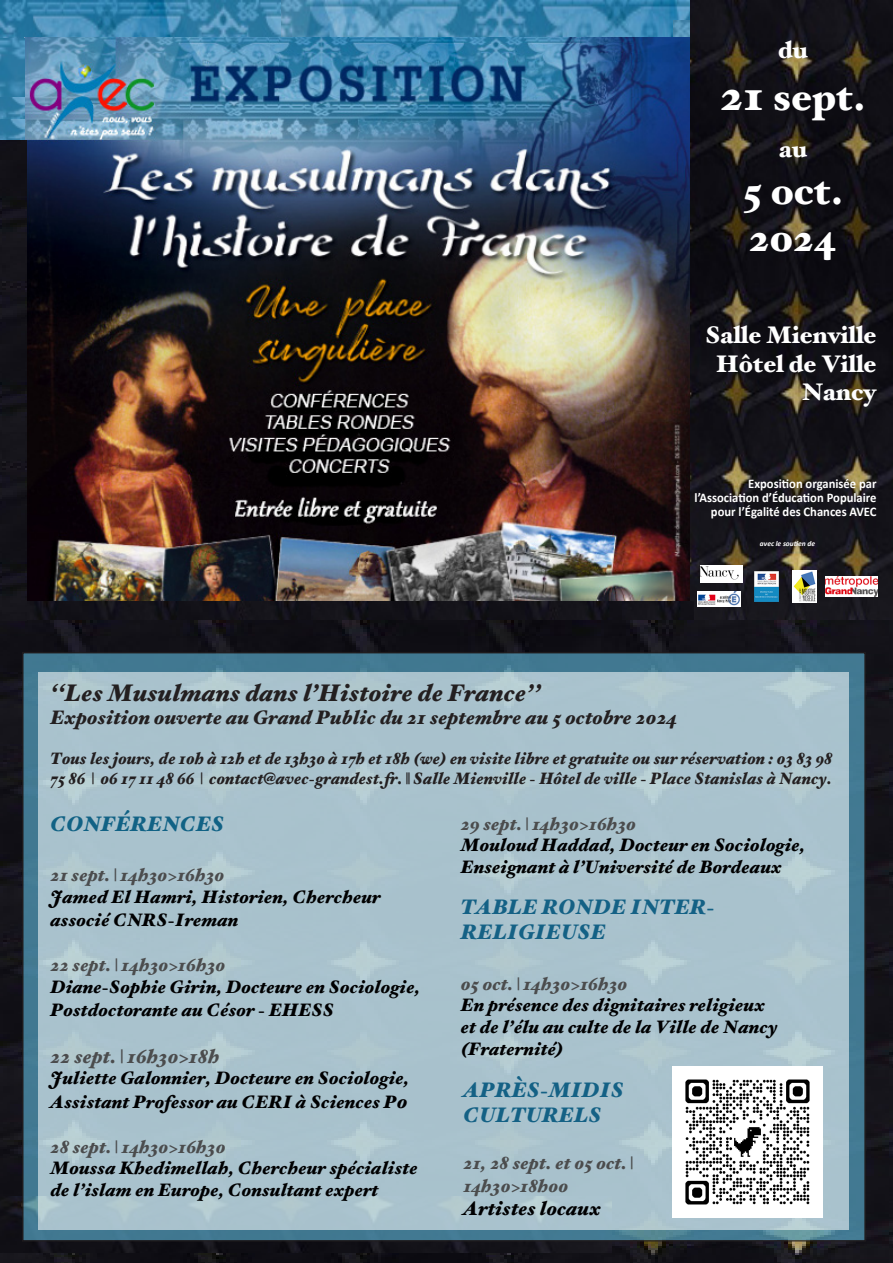
<style>
.page{position:relative;width:893px;height:1263px;background:#fff}
.page>*{position:absolute;margin:0;border:0;box-sizing:border-box;transform-origin:0 0}
.t1{font:900 39px "Hoefler Text";color:#fff}
.t2{font:italic 900 24px "Hoefler Text";color:#231f20}
.t3{font:900 24px "Hoefler Text";color:#fff}
.t4{font:italic 900 21px/25.2px "Hoefler Text";color:#146185}
.t5{font:italic 900 21px "Hoefler Text";color:#116285}
.t6{font:italic 900 19.5px "Hoefler Text";color:#231f20}
.t7{font:italic 900 19.5px "Hoefler Text";color:#4b4c4d}
.t8{font:italic 900 19.5px "Hoefler Text";color:#000001}
.t9{font:italic 900 18px/21.6px "Hoefler Text";color:#000001}
.t10{font:italic 900 18px "Hoefler Text";color:#4b4c4d}
.t11{font:italic 900 16.5px/19.8px "Hoefler Text";color:#231f20;scale:.96 1}
.t12{font:700 13.2px "Calibri";color:#fff;scale:.95 1}
.t13{font:italic 700 7.5px "Calibri";color:#fff}
.s1{font-size:43.5px}
.s2{font-size:19.5px}
</style>
<div class="page">
<img style="left:281px;top:1px;width:409px;height:37px">
<img style="left:0;top:1px;width:281px;height:38px">
<img style="left:673px;top:21px;width:17px;height:17px">
<img style="left:25px;top:38px;width:665px;height:564px">
<img style="left:690px;top:1px;width:203px;height:619px">
<img style="left:0;top:39px;width:25px;height:80px">
<img style="left:0;top:119px;width:26px;height:483px">
<div style="left:700px;top:565px;width:42px;height:17px;background:#fff"></div>
<img style="left:793px;top:570px;width:24px;height:33px">
<img style="left:755px;top:572px;width:24px;height:29px">
<img style="left:826px;top:576px;width:51px;height:21px">
<img style="left:698px;top:592px;width:43px;height:15px">
<img style="left:698px;top:563px;width:43px;height:17px">
<div style="left:0;top:602px;width:694px;height:18px;background:#131219"></div>
<img style="left:0;top:620px;width:893px;height:643px">
<img style="left:0;top:1196px;width:612px;height:56px">
<svg style="left:25px;top:655px;width:838px;height:583px;background:#467c94"></svg>
<div style="left:38px;top:672px;width:810px;height:557px;background:#a9c2cd"></div>
<img style="left:672px;top:1067px;width:151px;height:151px">
<p class="t3" style="left:778px;top:35px;width:31px">du</p>
<p class="t1" style="left:720px;top:72px;width:147px"><span class="s1">21</span> sept.</p>
<p class="t3" style="left:779px;top:134px;width:29px">au</p>
<p class="t1" style="left:743px;top:166px;width:102px">5 oct.</p>
<p class="t1" style="left:749px;top:212px;width:89px">2024</p>
<p class="t3" style="left:704px;top:319px;width:174px">Salle Mienville</p>
<p class="t3" style="left:716px;top:348px;width:162px">Hôtel de Ville</p>
<p class="t3" style="left:802px;top:377px;width:76px">Nancy</p>
<p class="t12" style="left:748px;top:474px;width:137px">Exposition organisée par</p>
<p class="t12" style="left:695px;top:488px;width:193px">l’Association d’Éducation Populaire</p>
<p class="t12" style="left:711px;top:503px;width:176px">pour l’Égalité des Chances AVEC</p>
<p class="t13" style="left:760px;top:538px;width:57px">avec le soutien de</p>
<p class="t2" style="left:50px;top:677px;width:492px">‘‘Les Musulmans dans l’Histoire de France’’</p>
<p class="t6" style="left:50px;top:705px;width:628px">Exposition ouverte au Grand Public du 21 septembre au 5 octobre 2024</p>
<p class="t11" style="left:50px;top:749px;width:816px">Tous les jours, de 10h à 12h et de 13h30 à 17h et 18h (we) en visite libre et gratuite ou sur réservation : 03 83 98<br>75 86 | 06 17 11 48 66 | contact@avec-grandest.fr. || Salle Mienville - Hôtel de ville - Place Stanislas à Nancy.</p>
<p class="t5" style="left:50px;top:810px;width:175px">CONFÉRENCES</p>
<p class="t10" style="left:50px;top:863px;width:175px">21 sept. | 14h30&gt;16h30</p>
<p class="t9" style="left:50px;top:885px;width:332px;line-height:23.4px">Jamed El Hamri, Historien, Chercheur associé CNRS-Ireman</p>
<p class="t10" style="left:50px;top:953px;width:176px">22 sept. | 14h30&gt;16h30</p>
<p class="t9" style="left:50px;top:975px;width:372px;line-height:23.4px">Diane-Sophie Girin, Docteure en Sociologie,<br>Postdoctorante au Césor - EHESS</p>
<p class="t7" style="left:50px;top:1043px;width:171px">22 sept. | 16h30&gt;18h</p>
<p class="t9" style="left:50px;top:1067px;width:361px;line-height:23.4px">Juliette Galonnier, Docteure en Sociologie,<br>Assistant Professor au CERI à Sciences P<span class="s2">o</span></p>
<p class="t10" style="left:50px;top:1135px;width:177px">28 sept. | 14h30&gt;16h30</p>
<p class="t9" style="left:50px;top:1158px;width:369px">Moussa Khedimellah, Chercheur spécialiste de l’islam en Europe, Consultant expert</p>
<p class="t10" style="left:461px;top:812px;width:177px">29 sept. | 14h30&gt;16h30</p>
<p class="t9" style="left:461px;top:835px;width:346px">Mouloud Haddad, Docteur en Sociologie,<br>Enseignant à l’Université de Bordeaux</p>
<p class="t4" style="left:461px;top:895px;width:256px">TABLE RONDE INTER-<br>RELIGIEUSE</p>
<p class="t10" style="left:461px;top:972px;width:168px">05 oct. | 14h30&gt;16h30</p>
<p class="t9" style="left:461px;top:995px;width:318px">En présence des dignitaires religieux et de l’élu au culte de la Ville de Nancy (Fraternité)</p>
<p class="t4" style="left:463px;top:1077px;width:162px">APRÈS-MIDIS</p>
<p class="t4" style="left:463px;top:1102px;width:140px">CULTURELS</p>
<p class="t10" style="left:463px;top:1150px;width:171px">21, 28 sept. et 05 oct. |</p>
<p class="t10" style="left:463px;top:1174px;width:107px">14h30&gt;18h00</p>
<p class="t8" style="left:463px;top:1196px;width:139px">Artistes locaux</p>
</div>
